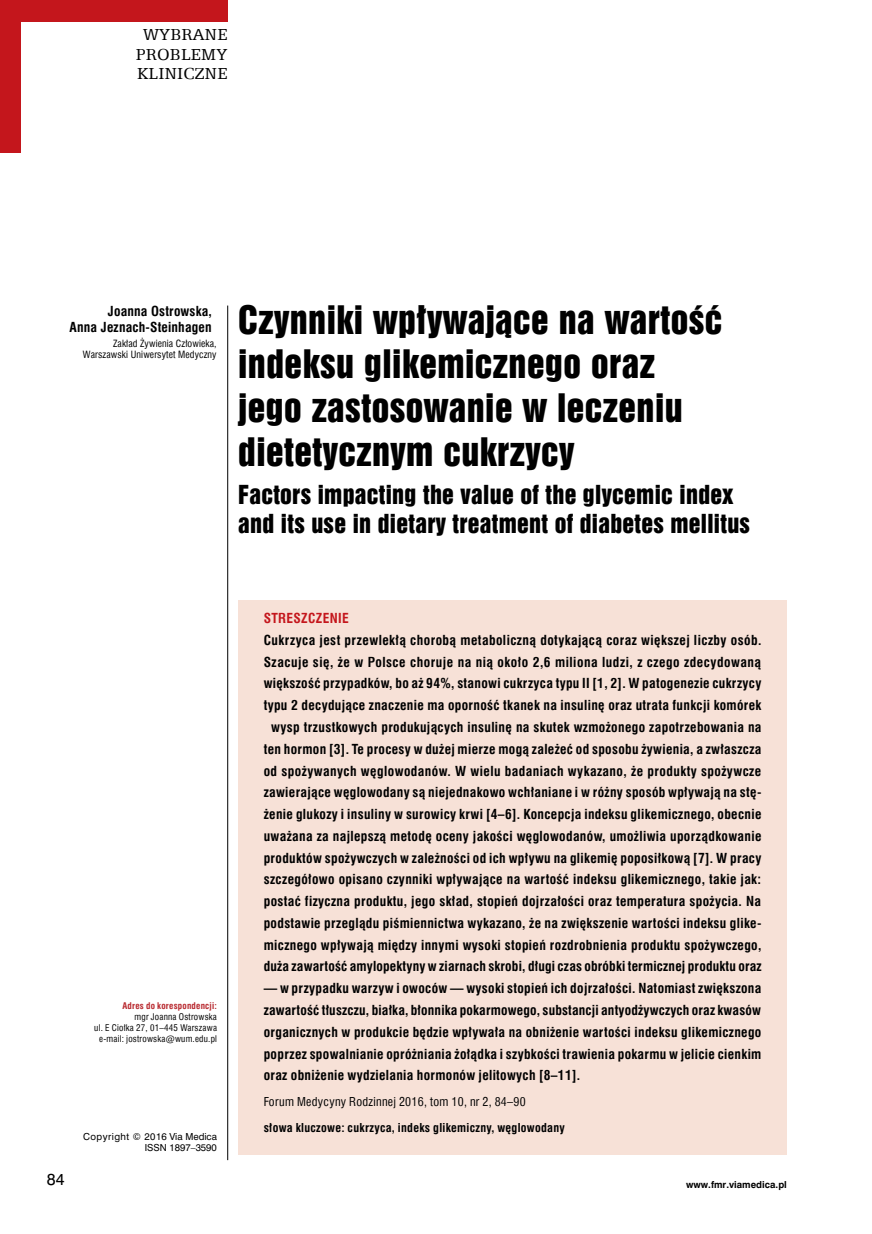
<style>
.page{position:relative;width:872px;height:1234px;background:#fff}
.page>*{position:absolute;margin:0;border:0;box-sizing:border-box;transform-origin:0 0}
.t1{font:36px/44px "Swis 921 EU";letter-spacing:.01em;color:#000}
.t2{font:24px/29.2px "Swis 921 EU";letter-spacing:.01em;color:#000}
.t3{font:18px/19.5px "Egyptian 505 EU";letter-spacing:.015em;color:#000;text-align:center}
.t4{font:15px "Swis 721 PL";color:#000}
.t5{font:700 13.5px/21.8px "Swis 721 Cn EU";letter-spacing:.015em;color:#000;text-align:justify}
.t6{font:700 13.5px "Swis 721 Cn EU";letter-spacing:.025em;color:#c4161c}
.t7{font:700 12px "Swis 721 Cn EU";letter-spacing:.025em;color:#000}
.t8{font:12px "Swis 721 Cn EU";letter-spacing:.025em;color:#000}
.t9{font:9.75px/10.5px "Swis 721 Cn EU";letter-spacing:.01em;color:#000;text-align:right}
.t10{font:9px/11.1px "Swis 721 Cn EU";letter-spacing:.025em;color:#000;text-align:right}
.t11{font:9px/10.8px "Swis 721 PL";color:#000;text-align:right}
.t12{font:700 9px "Swis 721 Cn EU";letter-spacing:.025em;color:#b8292f}
.t13{font:700 9px "Swis 721 PL";color:#000}
</style>
<div class="page">
<hr style="left:227px;top:305px;width:1px;height:854px;background:#000">
<div style="left:0;top:0;width:227px;height:21px;background:#c4161c"></div>
<div style="left:0;top:0;width:21px;height:153px;background:#c4161c"></div>
<div style="left:238px;top:600px;width:549px;height:554px;background:#f7e1d7"></div>
<h3 class="t3" style="left:136px;top:24px;width:93px">WYBRANE<br>PROBLEMY<br>KLINICZNE</h3>
<p class="t5" style="left:70px;top:303px;width:144px;line-height:16.5px;text-align:right">Joanna Ostrowska,<br>Anna Jeznach-Steinhagen</p>
<p class="t9" style="left:83px;top:338px;width:135px">Zakład Żywienia Człowieka,<br>Warszawski Uniwersytet Medyczny</p>
<h1 class="t1" style="left:238px;top:298px;width:486px">Czynniki wpływające na wartość indeksu glikemicznego oraz jego zastosowanie w leczeniu dietetycznym cukrzycy</h1>
<h2 class="t2" style="left:238px;top:479px;width:513px">Factors impacting the value of the glycemic index and its use in dietary treatment of diabetes mellitus</h2>
<p class="t12" style="left:122px;top:999px;width:96px">Adres do korespondencji:</p>
<p class="t10" style="left:94px;top:1010px;width:124px">mgr Joanna Ostrowska<br>ul. E Ciołka 27, 01–445 Warszawa e-mail: jostrowska@wum.edu.pl</p>
<p class="t11" style="left:83px;top:1130px;width:135px">Copyright © 2016 Via Medica<br>ISSN 1897–3590</p>
<p class="t6" style="left:264px;top:610px;width:86px">STRESZCZENIE</p>
<p class="t5" style="left:264px;top:629px;width:499px">Cukrzyca jest przewlekłą chorobą metaboliczną dotykającą coraz większej liczby osób.<br>Szacuje się, że w Polsce choruje na nią około 2,6 miliona ludzi, z czego zdecydowaną większość przypadków, bo aż 94%, stanowi cukrzyca typu II [1, 2]. W patogenezie cukrzycy typu 2 decydujące znaczenie ma oporność tkanek na insulinę oraz utrata funkcji komórek β wysp trzustkowych produkujących insulinę na skutek wzmożonego zapotrzebowania na ten hormon [3]. Te procesy w dużej mierze mogą zależeć od sposobu żywienia, a zwłaszcza od spożywanych węglowodanów. W wielu badaniach wykazano, że produkty spożywcze zawierające węglowodany są niejednakowo wchłaniane i w różny sposób wpływają na stę&shy;żenie glukozy i insuliny w surowicy krwi [4–6]. Koncepcja indeksu glikemicznego, obecnie uważana za najlepszą metodę oceny jakości węglowodanów, umożliwia uporządkowanie produktów spożywczych w zależności od ich wpływu na glikemię poposiłkową [7]. W pracy szczegółowo opisano czynniki wpływające na wartość indeksu glikemicznego, takie jak: postać fizyczna produktu, jego skład, stopień dojrzałości oraz temperatura spożycia. Na podstawie przeglądu piśmiennictwa wykazano, że na zwiększenie wartości indeksu glike&shy;micznego wpływają między innymi wysoki stopień rozdrobnienia produktu spożywczego, duża zawartość amylopektyny w ziarnach skrobi, długi czas obróbki termicznej produktu oraz</p>
<p class="t5" style="left:264px;top:977px;width:499px">— w przypadku warzyw i owoców — wysoki stopień ich dojrzałości. Natomiast zwiększona zawartość tłuszczu, białka, błonnika pokarmowego, substancji antyodżywczych oraz kwasów organicznych w produkcie będzie wpływała na obniżenie wartości indeksu glikemicznego poprzez spowalnianie opróżniania żołądka i szybkości trawienia pokarmu w jelicie cienkim oraz obniżenie wydzielania hormonów jelitowych [8–11].</p>
<p class="t8" style="left:264px;top:1093px;width:263px">Forum Medycyny Rodzinnej 2016, tom 10, nr 2, 84–90</p>
<p class="t7" style="left:264px;top:1120px;width:302px">słowa kluczowe: cukrzyca, indeks glikemiczny, węglowodany</p>
<p class="t4" style="left:47px;top:1169px;width:19px">84</p>
<p class="t13" style="left:686px;top:1178px;width:102px">www.fmr.viamedica.pl</p>
</div>
